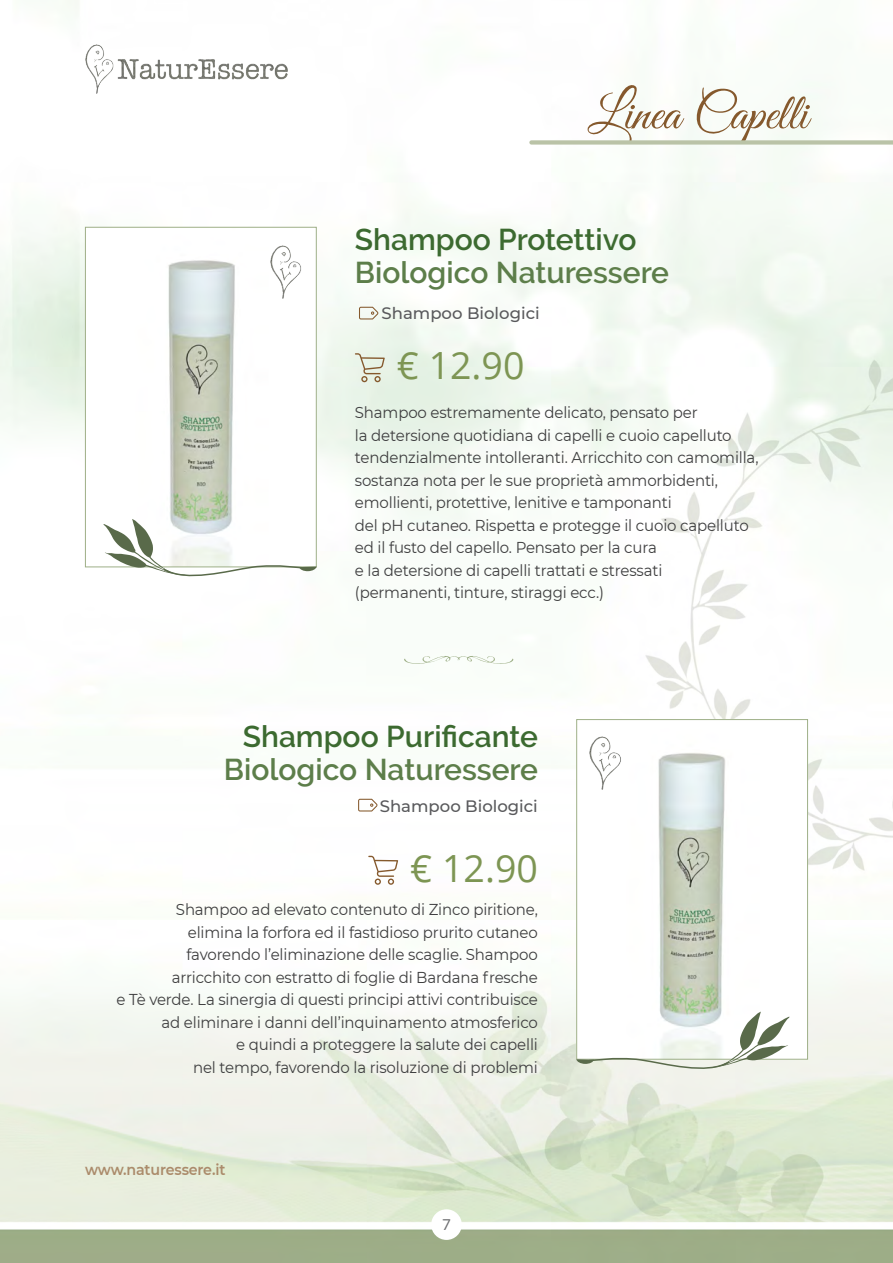
<style>
.page{position:relative;width:893px;height:1263px;background:#fff}
.page>*{position:absolute;margin:0;border:0;box-sizing:border-box;transform-origin:0 0}
.t1{font:51px "Great Vibes";color:#85592d}
.t2{font:37.5px "Open Sans";color:#7d9553}
.t3{font:600 30px/33px "Raleway";color:#5d7e4a}
.t4{font:500 16.5px "Montserrat";color:#59595c}
.t5{font:15.75px/22.5px "Montserrat";letter-spacing:-.01em;color:#3e3e3f;scale:.95 1}
.t6{font:600 15px "Montserrat";letter-spacing:-.01em;color:#ab8b6b;scale:.95 1}
.t7{font:15px "Lato";color:#6c6d70}
.s1{color:#3c6a30}
</style>
<div class="page">
<img style="left:0;top:0;width:893px;height:1263px">
<div style="left:431px;top:1209px;width:31px;height:31px;background:#fff;border-radius:50%"></div>
<img style="left:85px;top:45px;width:203px;height:49px">
<svg style="left:359px;top:307px;width:20px;height:12px"></svg>
<svg style="left:355px;top:353px;width:30px;height:29px"></svg>
<svg style="left:358px;top:799px;width:20px;height:12px"></svg>
<svg style="left:368px;top:856px;width:30px;height:29px"></svg>
<img style="left:87px;top:229px;width:228px;height:336px">
<div style="left:85px;top:227px;width:232px;height:340px;border:1px solid #9eaf87"></div>
<img style="left:578px;top:721px;width:228px;height:336px">
<div style="left:576px;top:719px;width:232px;height:340px;border:1px solid #9eaf87"></div>
<svg style="left:576px;top:1012px;width:214px;height:63px"></svg>
<svg style="left:103px;top:519px;width:214px;height:64px"></svg>
<img style="left:270px;top:246px;width:34px;height:52px">
<img style="left:590px;top:737px;width:33px;height:52px">
<svg style="left:404px;top:656px;width:109px;height:8px"></svg>
<svg style="left:529px;top:140px;width:364px;height:5px;background:#c3cbb3"></svg>
<p class="t1" style="left:588px;top:85px;width:222px">Linea Capelli</p>
<p class="t3" style="left:355px;top:223px;width:316px"><span class="s1">Shampoo Protettivo<br></span>Biologico Naturessere</p>
<p class="t4" style="left:382px;top:302px;width:160px">Shampoo Biologici</p>
<p class="t2" style="left:397px;top:340px;width:129px">€ 12.90</p>
<p class="t5" style="left:355px;top:401px;width:398px">Shampoo estremamente delicato, pensato per<br>la detersione quotidiana di capelli e cuoio capelluto</p>
<p class="t5" style="left:355px;top:446px;width:426px">tendenzialmente intolleranti. Arricchito con camomilla,</p>
<p class="t5" style="left:355px;top:468px;width:384px">sostanza nota per le sue proprietà ammorbidenti,</p>
<p class="t5" style="left:355px;top:491px;width:335px">emollienti, protettive, lenitive e tamponanti</p>
<p class="t5" style="left:355px;top:513px;width:416px">del pH cutaneo. Rispetta e protegge il cuoio capelluto</p>
<p class="t5" style="left:355px;top:536px;width:325px">ed il fusto del capello. Pensato per la cura e la detersione di capelli trattati e stressati (permanenti, tinture, stiraggi ecc.)</p>
<p class="t3" style="left:224px;top:720px;width:316px;text-align:right"><span class="s1">Shampoo Purificante<br></span>Biologico Naturessere</p>
<p class="t4" style="left:380px;top:794px;width:160px">Shampoo Biologici</p>
<p class="t2" style="left:410px;top:842px;width:129px">€ 12.90</p>
<p class="t5" style="left:176px;top:898px;width:382px">Shampoo ad elevato contenuto di Zinco piritione,</p>
<p class="t5" style="left:188px;top:920px;width:370px">elimina la forfora ed il fastidioso prurito cutaneo</p>
<p class="t5" style="left:186px;top:943px;width:371px">favorendo l’eliminazione delle scaglie. Shampoo</p>
<p class="t5" style="left:172px;top:965px;width:387px">arricchito con estratto di foglie di Bardana fresche</p>
<p class="t5" style="left:116px;top:988px;width:445px">e Tè verde. La sinergia di questi principi attivi contribuisce</p>
<p class="t5" style="left:161px;top:1010px;width:398px">ad eliminare i danni dell’inquinamento atmosferico</p>
<p class="t5" style="left:236px;top:1033px;width:319px">e quindi a proteggere la salute dei capelli</p>
<p class="t5" style="left:193px;top:1055px;width:364px">nel tempo, favorendo la risoluzione di problemi</p>
<p class="t6" style="left:85px;top:1159px;width:149px">www.naturessere.it</p>
<p class="t7" style="left:442px;top:1216px;width:10px">7</p>
</div>
